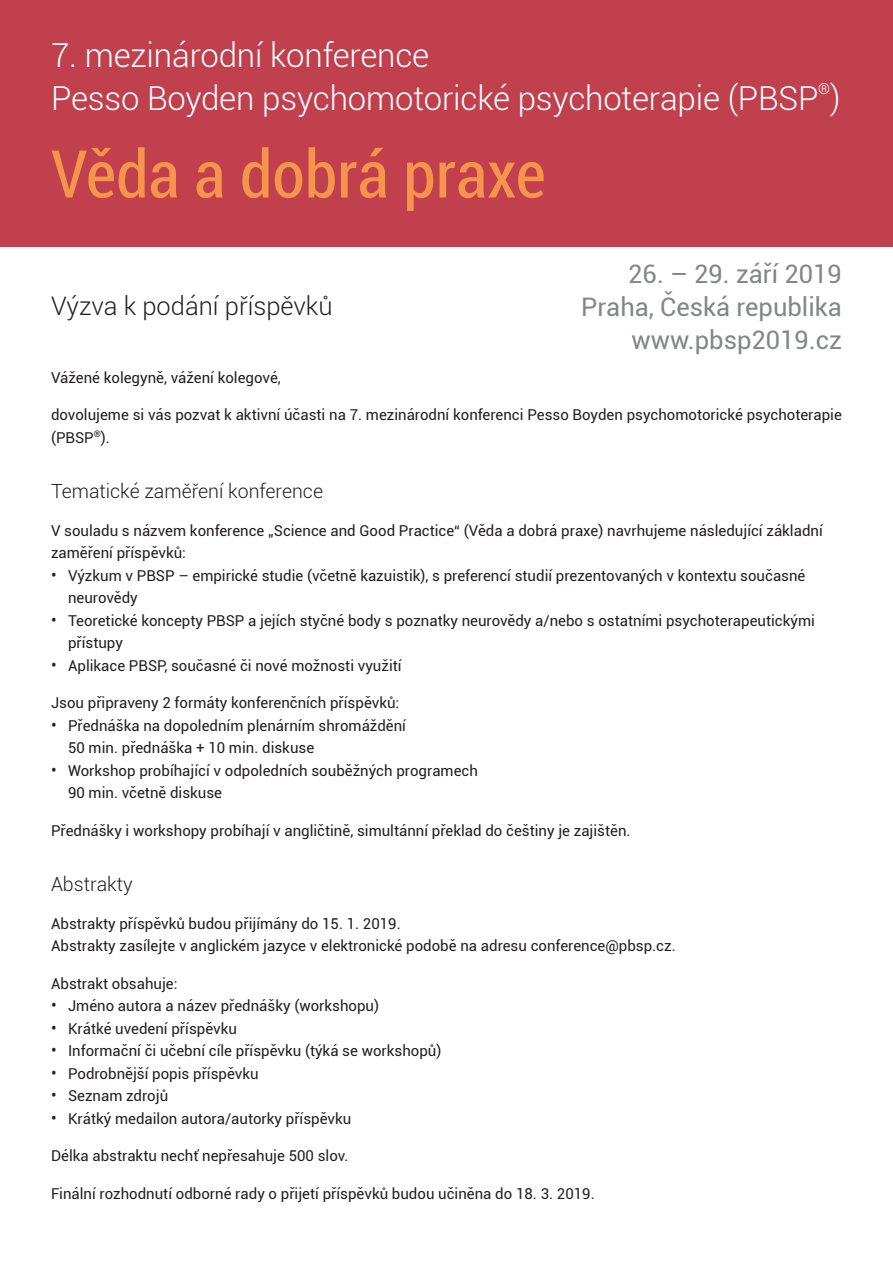
<style>
.page{position:relative;width:893px;height:1263px;background:#fff}
.page>*{position:absolute;margin:0;border:0;box-sizing:border-box;transform-origin:0 0}
.t1{font:condensed 66px "Roboto";color:#f7944b}
.t2{font:300 33px "Roboto";letter-spacing:-.005em;color:#fff}
.t3{font:25.5px "Roboto";color:#838587}
.basic{font:300 25.5px "Roboto";color:#231f20}
.basic-2{font:300 19.5px "Roboto";color:#231f20}
.basic-3{font:15px/22.5px "Roboto";color:#231f20}
.t4{font:300 15px "Roboto";color:#fff}
.s1{font-size:16.5px}
</style>
<div class="page">
<div style="left:0;top:0;width:893px;height:247px;background:#c0404e"></div>
<p class="t2" style="left:51px;top:33px;width:380px">7. mezinárodní konference</p>
<p class="t2" style="left:51px;top:76px;width:791px">Pesso Boyden psychomotorické psychoterapie (PBSP )</p>
<p class="t4" style="left:818px;top:78px;width:14px">®</p>
<p class="t1" style="left:51px;top:128px;width:496px">Věda a dobrá praxe</p>
<p class="basic" style="left:51px;top:288px;width:283px">Výzva k podání příspěvků</p>
<p class="t3" style="left:628px;top:256px;width:215px">26. – 29. září 2019</p>
<p class="t3" style="left:581px;top:289px;width:262px">Praha, Česká republika</p>
<p class="t3" style="left:631px;top:322px;width:212px">www.pbsp2019.cz</p>
<p class="basic-3" style="left:51px;top:365px;width:231px">Vážené kolegyně, vážení kolegové,</p>
<p class="basic-3" style="left:51px;top:403px;width:792px">dovolujeme si vás pozvat k aktivní účasti na 7. mezinárodní konferenci Pesso Boyden psychomotorické psychoterapie (PBSP<sup>®</sup>).</p>
<p class="basic-2" style="left:51px;top:478px;width:274px">Tematické zaměření konference</p>
<p class="basic-3" style="left:51px;top:518px;width:773px">V souladu s názvem konference „Science and Good Practice“ (Věda a dobrá praxe) navrhujeme následující základní zaměření příspěvků:</p>
<p class="basic-3" style="left:68px;top:563px;width:739px;text-indent:-17px"><span class="s1">•</span> Výzkum v PBSP – empirické studie (včetně kazuistik), s preferencí studií prezentovaných v kontextu současné neurovědy</p>
<p class="basic-3" style="left:68px;top:608px;width:748px;text-indent:-17px"><span class="s1">•</span> Teoretické koncepty PBSP a jejích styčné body s poznatky neurovědy a/nebo s ostatními psychoterapeutickými přístupy</p>
<p class="basic-3" style="left:51px;top:653px;width:352px"><span class="s1">•</span> Aplikace PBSP, současné či nové možnosti využití</p>
<p class="basic-3" style="left:51px;top:691px;width:350px">Jsou připraveny 2 formáty konferenčních příspěvků:</p>
<p class="basic-3" style="left:51px;top:713px;width:356px"><span class="s1">•</span> Přednáška na dopoledním plenárním shromáždění</p>
<p class="basic-3" style="left:68px;top:736px;width:248px">50 min. přednáška + 10 min. diskuse</p>
<p class="basic-3" style="left:51px;top:758px;width:428px"><span class="s1">•</span> Workshop probíhající v odpoledních souběžných programech</p>
<p class="basic-3" style="left:68px;top:781px;width:156px">90 min. včetně diskuse</p>
<p class="basic-3" style="left:51px;top:818px;width:581px">Přednášky i workshopy probíhají v angličtině, simultánní překlad do češtiny je zajištěn.</p>
<p class="basic-2" style="left:51px;top:871px;width:83px">Abstrakty</p>
<p class="basic-3" style="left:51px;top:911px;width:351px">Abstrakty příspěvků budou přijímány do 15. 1. 2019.</p>
<p class="basic-3" style="left:51px;top:934px;width:626px">Abstrakty zasílejte v anglickém jazyce v elektronické podobě na adresu conference@pbsp.cz.</p>
<p class="basic-3" style="left:51px;top:971px;width:128px">Abstrakt obsahuje:</p>
<p class="basic-3" style="left:51px;top:994px;width:330px"><span class="s1">•</span> Jméno autora a název přednášky (workshopu)</p>
<p class="basic-3" style="left:51px;top:1016px;width:187px"><span class="s1">•</span> Krátké uvedení příspěvku</p>
<p class="basic-3" style="left:51px;top:1039px;width:392px"><span class="s1">•</span> Informační či učební cíle příspěvku (týká se workshopů)</p>
<p class="basic-3" style="left:51px;top:1061px;width:209px"><span class="s1">•</span> Podrobnější popis příspěvku</p>
<p class="basic-3" style="left:51px;top:1084px;width:119px"><span class="s1">•</span> Seznam zdrojů</p>
<p class="basic-3" style="left:51px;top:1106px;width:302px"><span class="s1">•</span> Krátký medailon autora/autorky příspěvku</p>
<p class="basic-3" style="left:51px;top:1144px;width:299px">Délka abstraktu nechť nepřesahuje 500 slov.</p>
<p class="basic-3" style="left:51px;top:1181px;width:545px">Finální rozhodnutí odborné rady o přijetí příspěvků budou učiněna do 18. 3. 2019.</p>
</div>
